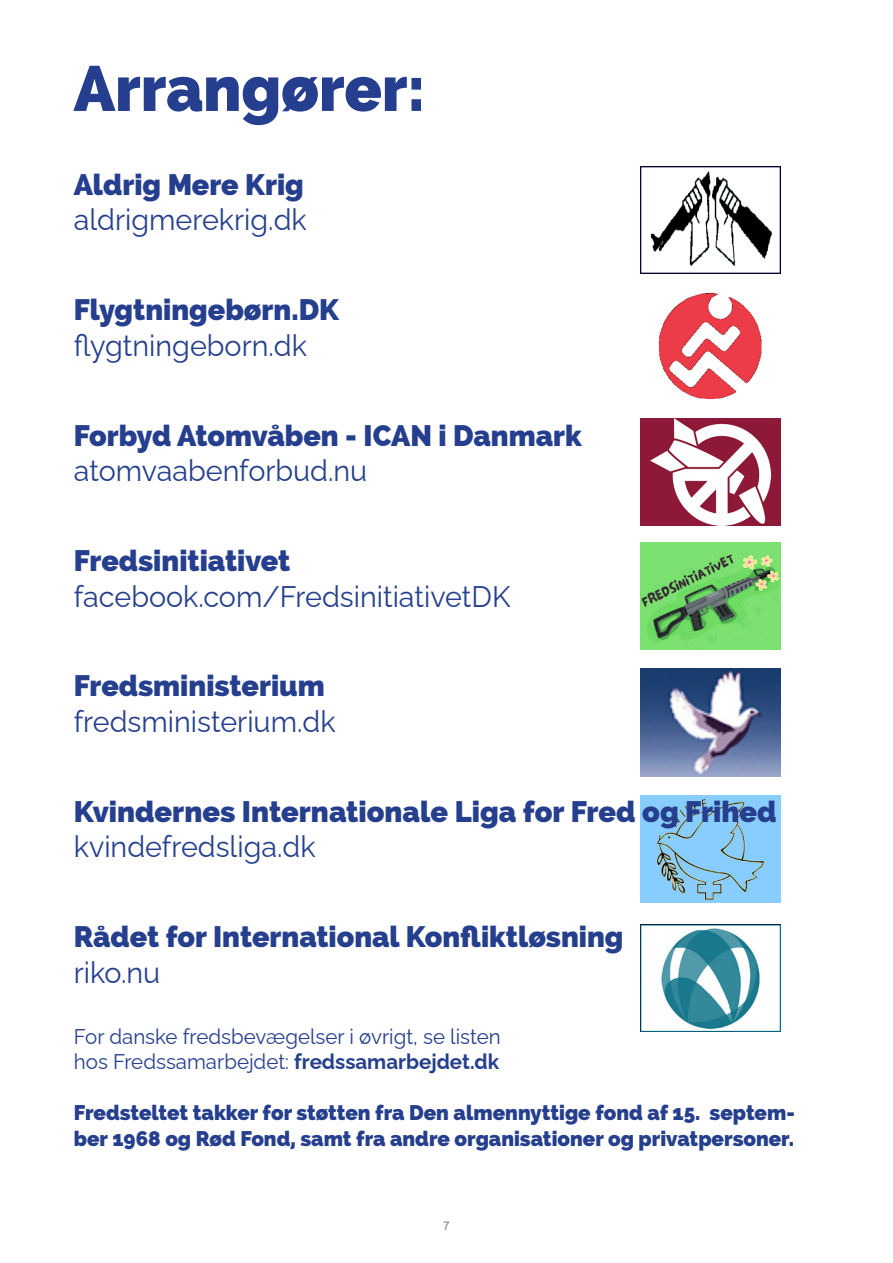
<style>
.page{position:relative;width:893px;height:1263px;background:#fff}
.page>*{position:absolute;margin:0;border:0;box-sizing:border-box;transform-origin:0 0}
.t1{font:800 63.6px "Raleway";color:#253f8e}
.t2{font:800 29.7px "Raleway";color:#253f8e}
.t3{font:29.7px "Raleway";color:#253f8e}
.t4{font:800 21.15px/25.5px "Raleway";color:#253f8e}
.t5{font:21.15px/25.5px "Raleway";color:#253f8e}
.t6{font:12px "Arial";color:#808080}
.s1{font-weight:700}
</style>
<div class="page">
<img style="left:641px;top:418px;width:139px;height:107px">
<img style="left:641px;top:795px;width:139px;height:107px">
<img style="left:641px;top:542px;width:139px;height:107px">
<img style="left:641px;top:669px;width:139px;height:107px">
<img style="left:659px;top:292px;width:103px;height:107px">
<img style="left:641px;top:166px;width:139px;height:108px">
<img style="left:641px;top:924px;width:139px;height:108px">
<h1 class="t1" style="left:74px;top:52px;width:353px">Arrangører:</h1>
<p class="t2" style="left:74px;top:167px;width:231px">Aldrig Mere Krig</p>
<p class="t3" style="left:74px;top:196px;width:234px">aldrigmerekrig.dk</p>
<p class="t2" style="left:74px;top:292px;width:267px">Flygtningebørn.DK</p>
<p class="t3" style="left:74px;top:322px;width:235px">flygtningeborn.dk</p>
<p class="t2" style="left:74px;top:418px;width:509px">Forbyd Atomvåben - ICAN i Danmark</p>
<p class="t3" style="left:74px;top:447px;width:295px">atomvaabenforbud.nu</p>
<p class="t2" style="left:74px;top:543px;width:218px">Fredsinitiativet</p>
<p class="t3" style="left:74px;top:573px;width:438px">facebook.com/FredsinitiativetDK</p>
<p class="t2" style="left:74px;top:669px;width:252px">Fredsministerium</p>
<p class="t3" style="left:74px;top:698px;width:263px">fredsministerium.dk</p>
<p class="t2" style="left:74px;top:794px;width:704px">Kvindernes Internationale Liga for Fred og Frihed</p>
<p class="t3" style="left:74px;top:823px;width:243px">kvindefredsliga.dk</p>
<p class="t2" style="left:74px;top:919px;width:551px">Rådet for International Konfliktløsning</p>
<p class="t3" style="left:74px;top:949px;width:88px">riko.nu</p>
<p class="t5" style="left:74px;top:1021px;width:429px">For danske fredsbevægelser i øvrigt, se listen hos Fredssamarbejdet: <span class="s1">fredssamarbejdet.dk</span></p>
<p class="t4" style="left:74px;top:1100px;width:722px">Fredsteltet takker for støtten fra Den almennyttige fond af 15. septem&shy;ber 1968 og Rød Fond, samt fra andre organisationer og privatpersoner.</p>
<p class="t6" style="left:443px;top:1218px;width:8px">7</p>
</div>
